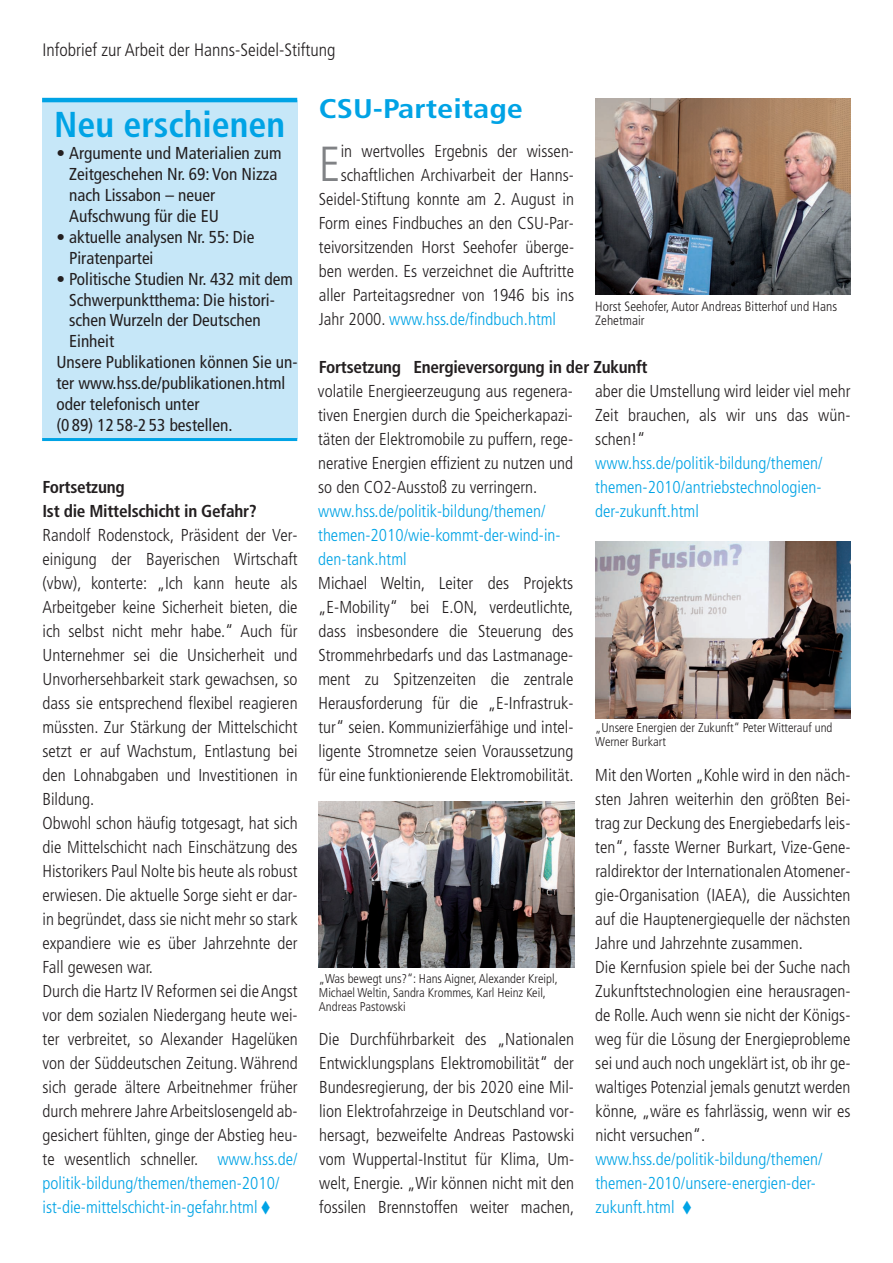
<style>
.page{position:relative;width:893px;height:1263px;background:#fff}
.page>*{position:absolute;margin:0;border:0;box-sizing:border-box;transform-origin:0 0}
.t1{font:300 condensed 49.2px "Frutiger";color:#808285}
.t2{font:700 condensed 36px "Frutiger";color:#00a3e5}
.t3{font:700 condensed 27px "Frutiger";color:#00a3e5;scale:1.2 1}
.t4{font:300 condensed 18px "Frutiger";color:#231f20}
.t5{font:300 condensed 17.25px/24px "Frutiger";color:#231f20}
.t6{font:condensed 17.25px/21px "Frutiger";color:#231f20}
.t7{font:300 condensed 17.25px/24px "Frutiger";color:#00a3e5}
.t8{font:700 condensed 17.25px/24px "Frutiger";letter-spacing:-.015em;color:#231f20}
.t9{font:300 condensed 13.5px/14.2px "Frutiger";color:#231f20}
.t10{font:300 condensed 12.75px/14.2px "Frutiger";color:#231f20}
.s1{color:#00a3e5}
.s2{color:#231f20}
</style>
<div class="page">
<div style="left:42px;top:100px;width:255px;height:339px;background:#c6e7f8"></div>
<hr style="left:42px;top:98px;width:255px;height:4px;background:#00a3e5">
<hr style="left:42px;top:438px;width:255px;height:3px;background:#00a3e5">
<img style="left:595px;top:541px;width:255px;height:177px">
<img style="left:319px;top:802px;width:255px;height:165px">
<img style="left:595px;top:98px;width:255px;height:197px">
<p class="t4" style="left:43px;top:43px;width:294px">Infobrief zur Arbeit der Hanns-Seidel-Stiftung</p>
<h2 class="t2" style="left:54px;top:110px;width:233px">Neu erschienen</h2>
<p class="t6" style="left:69px;top:143px;width:214px;text-indent:-13px">• Argumente und Materialien zum<br>Zeitgeschehen Nr. 69: Von Nizza nach Lissabon – neuer<br>Aufschwung für die EU</p>
<p class="t6" style="left:69px;top:227px;width:187px;text-indent:-13px">• aktuelle analysen Nr. 55: Die<br>Piratenpartei</p>
<p class="t6" style="left:56px;top:269px;width:238px">• Politische Studien Nr. 432 mit dem</p>
<p class="t6" style="left:69px;top:290px;width:207px">Schwerpunktthema: Die histori-</p>
<p class="t6" style="left:69px;top:311px;width:193px">schen Wurzeln der Deutschen</p>
<p class="t6" style="left:69px;top:332px;width:47px">Einheit</p>
<p class="t6" style="left:56px;top:353px;width:243px">Unsere Publikationen können Sie un-</p>
<p class="t6" style="left:56px;top:374px;width:230px">ter www.hss.de/publikationen.html</p>
<p class="t6" style="left:56px;top:395px;width:145px">oder telefonisch unter</p>
<p class="t6" style="left:56px;top:416px;width:178px">(0 89) 12 58-2 53 bestellen.</p>
<h2 class="t8" style="left:42px;top:476px;width:216px">Fortsetzung<br>Ist die Mittelschicht in Gefahr?</h2>
<p class="t5" style="left:42px;top:524px;width:257px">Randolf Rodenstock, Präsident der Ver - eini gung der Bayerischen Wirtschaft (vbw), konterte: „Ich kann heute als Arbeitgeber keine Sicherheit bieten, die ich selbst nicht mehr habe.“ Auch für Unter nehmer sei die Unsicherheit und Un vor hersehbarkeit stark gewachsen, so dass sie entsprechend flexibel reagieren müssten. Zur Stärkung der Mittelschicht setzt er auf Wachstum, Entlastung bei den Lohnabgaben und Investitionen in Bildung.<br>Obwohl schon häufig totgesagt, hat sich die Mittelschicht nach Einschätzung des Historikers Paul Nolte bis heute als robust erwiesen. Die aktuelle Sorge sieht er dar&shy;in begründet, dass sie nicht mehr so stark expandiere wie es über Jahrzehnte der Fall gewesen war.<br>Durch die Hartz IV Reformen sei die Angst vor dem sozialen Niedergang heute wei&shy;ter verbreitet, so Alexander Hagelüken von der Süddeutschen Zeitung. Während sich gerade ältere Arbeitnehmer früher durch mehrere Jahre Arbeitslosengeld ab&shy;gesichert fühlten, ginge der Abstieg heu&shy;te wesentlich schneller. <span class="s1">www.hss.de/ politik-bildung/themen/themen-2010/ ist-die-mittelschicht-in-gefahr.html</span> <span class="s1">◆</span></p>
<h2 class="t3" style="left:319px;top:98px;width:172px">CSU-Parteitage</h2>
<p class="t1" style="left:319px;top:144px;width:23px">E</p>
<p class="t5" style="left:341px;top:140px;width:235px">in wertvolles Ergebnis der wissen-</p>
<p class="t5" style="left:341px;top:164px;width:235px">schaftlichen Archivarbeit der Hanns-</p>
<p class="t5" style="left:319px;top:188px;width:257px">Seidel-Stiftung konnte am 2. August in</p>
<p class="t5" style="left:319px;top:212px;width:257px">Form eines Findbuches an den CSU-Par -</p>
<p class="t5" style="left:319px;top:236px;width:257px">tei vorsitzenden Horst Seehofer überge-</p>
<p class="t5" style="left:319px;top:260px;width:257px">ben werden. Es verzeichnet die Auftritte</p>
<p class="t5" style="left:319px;top:284px;width:257px">aller Parteitagsredner von 1946 bis ins</p>
<p class="t7" style="left:319px;top:308px;width:239px"><span class="s2">Jahr 2000.</span> www.hss.de/findbuch.html</p>
<p class="t9" style="left:595px;top:300px;width:243px">Horst Seehofer, Autor Andreas Bitterhof und Hans<br>Zehetmair</p>
<h2 class="t8" style="left:319px;top:356px;width:330px">Fortsetzung Energieversorgung in der Zukunft</h2>
<p class="t5" style="left:318px;top:381px;width:257px">volatile Energieerzeugung aus regenera&shy;tiven Energien durch die Speicher kapa zi - tä ten der Elektromobile zu puffern, rege&shy;nerative Energien effizient zu nutzen und so den CO2-Ausstoß zu verringern. <span class="s1">www.hss.de/politik-bildung/themen/ themen-2010/wie-kommt-der-wind-in&shy;den-tank.html<br></span>Michael Weltin, Leiter des Projekts „E-Mobility“ bei E.ON, verdeutlichte, dass insbesondere die Steuerung des Strom mehrbedarfs und das Last manage - ment zu Spitzenzeiten die zentrale Heraus forde rung für die „E-Infra struk - tur“ seien. Kommunizierfähige und intel&shy;ligente Strom netze seien Voraus setzung für eine funktionierende Elektromobilität.</p>
<p class="t7" style="left:595px;top:380px;width:257px"><span class="s2">aber die Umstellung wird leider viel mehr<br>Zeit brauchen, als wir uns das wün&shy;schen!“ </span>www.hss.de/politik-bildung/themen/ themen-2010/antriebstechnologien&shy;der-zukunft.html</p>
<p class="t10" style="left:595px;top:722px;width:239px">„Unsere Energien der Zukunft“ Peter Witterauf und<br>Werner Burkart</p>
<p class="t5" style="left:595px;top:764px;width:257px">Mit den Worten „Kohle wird in den näch&shy;sten Jahren weiterhin den größten Bei - trag zur Deckung des Energiebedarfs leis&shy;ten“, fasste Werner Burkart, Vize-Gene&shy;ral direktor der Internationalen Atom ener - gie-Organisation (IAEA), die Aussichten auf die Hauptenergiequelle der nächsten Jahre und Jahrzehnte zusammen.<br>Die Kernfusion spiele bei der Suche nach Zukunftstechnologien eine herausragen&shy;de Rolle. Auch wenn sie nicht der Königs - weg für die Lösung der Energieprobleme sei und auch noch ungeklärt ist, ob ihr ge&shy;waltiges Potenzial jemals genutzt werden könne, „wäre es fahrlässig, wenn wir es nicht versuchen“. <span class="s1">www.hss.de/politik-bildung/themen/ themen-2010/unsere-energien-der&shy;zukunft.html</span> <span class="s1">◆</span></p>
<p class="t10" style="left:319px;top:972px;width:240px">„Was bewegt uns?“: Hans Aigner, Alexander Kreipl,<br>Michael Weltin, Sandra Krommes, Karl Heinz Keil,<br>Andreas Pastowski</p>
<p class="t5" style="left:319px;top:1028px;width:257px;text-align:justify">Die Durchführbarkeit des „Nationalen Entwicklungsplans Elektromobilität“ der Bundesregierung, der bis 2020 eine Mil - lion Elektrofahrzeige in Deutschland vor&shy;hersagt, bezweifelte Andreas Pastowski vom Wuppertal-Institut für Klima, Um - welt, Energie. „Wir können nicht mit den fossilen Brennstoffen weiter machen,</p>
</div>
